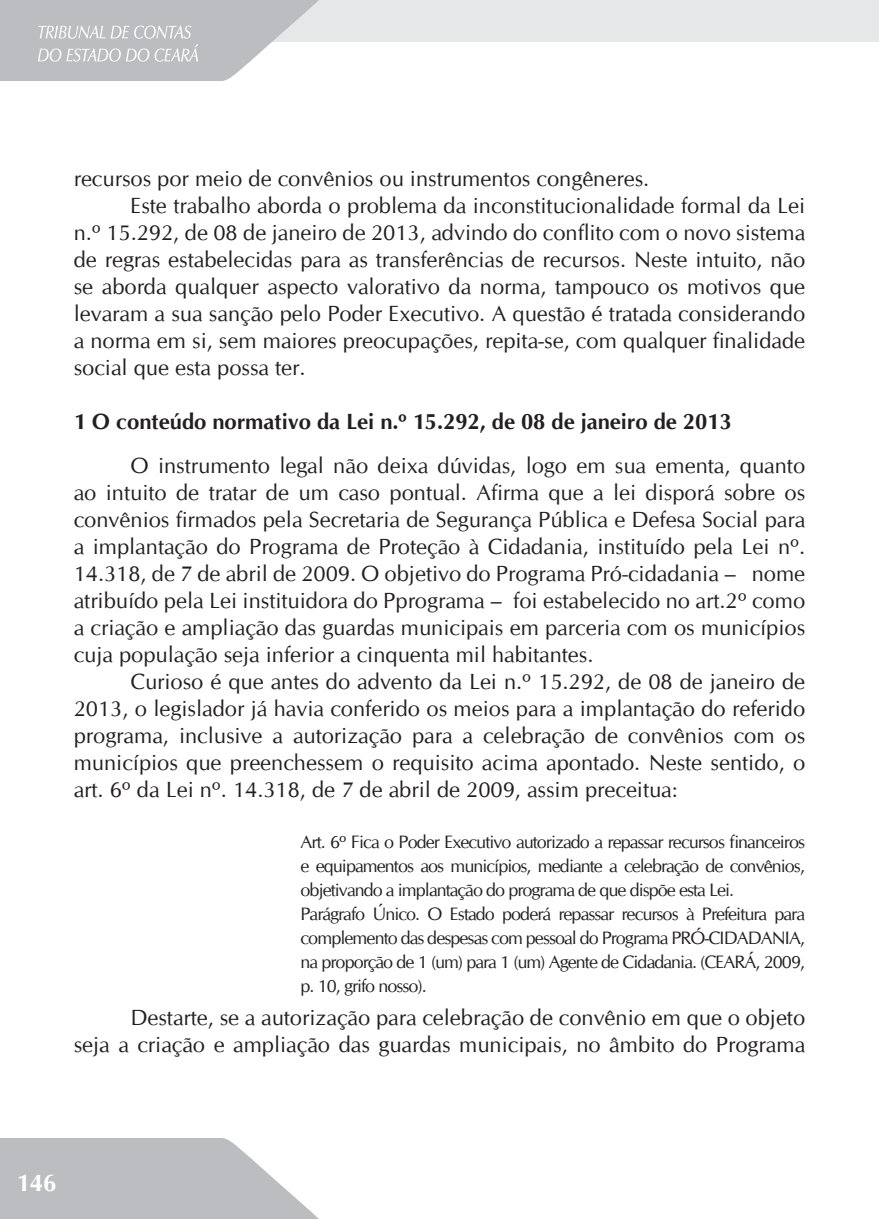
<style>
.page{position:relative;width:879px;height:1219px;background:#fff}
.page>*{position:absolute;margin:0;border:0;box-sizing:border-box;transform-origin:0 0}
.t1{font:700 24px "CG Omega";color:#fff}
.t2{font:22px/27px "CG Omega";color:#231f20;text-align:justify}
.t3{font:700 22px "CG Omega";color:#231f20}
.t4{font:18px/24px "CG Omega";letter-spacing:-.05em;color:#231f20}
</style>
<div class="page">
<div style="left:0;top:0;width:878px;height:41px;background:#e6e7e9"></div>
<hr style="left:878px;top:0;width:1px;height:41px;background:#e6e7e9">
<svg style="left:0;top:1138px;width:319px;height:81px;background:#c5c6c9"></svg>
<svg style="left:0;top:0;width:340px;height:81px"></svg>
<p class="t2" style="left:74px;top:166px;width:577px">recursos por meio de convênios ou instrumentos congêneres.</p>
<p class="t2" style="left:130px;top:193px;width:676px">Este trabalho aborda o problema da inconstitucionalidade formal da Lei</p>
<p class="t2" style="left:74px;top:220px;width:733px">n.º 15.292, de 08 de janeiro de 2013, advindo do conflito com o novo sistema</p>
<p class="t2" style="left:74px;top:247px;width:733px">de regras estabelecidas para as transferências de recursos. Neste intuito, não</p>
<p class="t2" style="left:74px;top:274px;width:733px">se aborda qualquer aspecto valorativo da norma, tampouco os motivos que</p>
<p class="t2" style="left:74px;top:301px;width:733px">levaram a sua sanção pelo Poder Executivo. A questão é tratada considerando</p>
<p class="t2" style="left:74px;top:328px;width:733px">a norma em si, sem maiores preocupações, repita-se, com qualquer finalidade</p>
<p class="t2" style="left:74px;top:355px;width:233px">social que esta possa ter.</p>
<p class="t3" style="left:74px;top:408px;width:659px">1 O conteúdo normativo da Lei n.º 15.292, de 08 de janeiro de 2013</p>
<p class="t2" style="left:74px;top:453px;width:733px;text-indent:57px">O instrumento legal não deixa dúvidas, logo em sua ementa, quanto ao intuito de tratar de um caso pontual. Afirma que a lei disporá sobre os convênios firmados pela Secretaria de Segurança Pública e Defesa Social para a implantação do Programa de Proteção à Cidadania, instituído pela Lei nº.<br>14.318, de 7 de abril de 2009. O objetivo do Programa Pró-cidadania – nome atribuído pela Lei instituidora do Pprograma – foi estabelecido no art.2º como a criação e ampliação das guardas municipais em parceria com os municípios cuja população seja inferior a cinquenta mil habitantes.</p>
<p class="t2" style="left:74px;top:669px;width:733px;text-indent:57px">Curioso é que antes do advento da Lei n.º 15.292, de 08 de janeiro de 2013, o legislador já havia conferido os meios para a implantação do referido programa, inclusive a autorização para a celebração de convênios com os municípios que preenchessem o requisito acima apontado. Neste sentido, o art. 6º da Lei nº. 14.318, de 7 de abril de 2009, assim preceitua:</p>
<p class="t4" style="left:300px;top:830px;width:506px">Art. 6º Fica o Poder Executivo autorizado a repassar recursos financeiros e equipamentos aos municípios, mediante a celebração de convênios, objetivando a implantação do programa de que dispõe esta Lei.<br>Parágrafo Único. O Estado poderá repassar recursos à Prefeitura para complemento das despesas com pessoal do Programa PRÓ-CIDADANIA, na proporção de 1 (um) para 1 (um) Agente de Cidadania. (CEARÁ, 2009, p. 10, grifo nosso).</p>
<p class="t2" style="left:74px;top:1004px;width:733px;text-align:right">Destarte, se a autorização para celebração de convênio em que o objeto<br>seja a criação e ampliação das guardas municipais, no âmbito do Programa</p>
<p class="t1" style="left:16px;top:1168px;width:41px">146</p>
</div>
